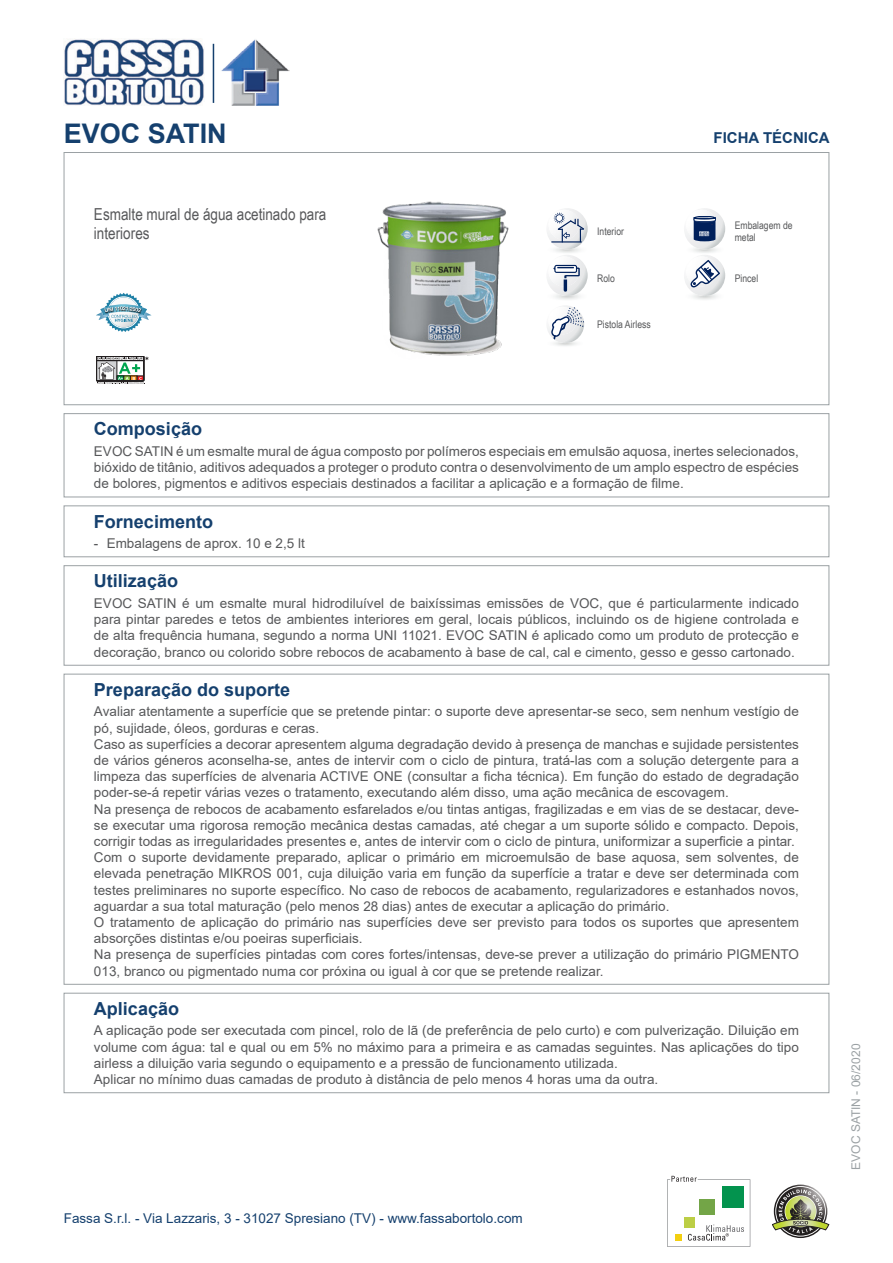
<style>
.page{position:relative;width:893px;height:1263px;background:#fff}
.page>*{position:absolute;margin:0;border:0;box-sizing:border-box;transform-origin:0 0}
.Sottotitolo{font:700 27px "Arial";color:#15406e}
.Titolo{font:700 18px "Arial";color:#15406e}
.Descrizione{font:16.5px/19.8px "Arial Narrow";color:#57585a}
.Scheda_Tecnica{font:700 15px "Arial";color:#15406e}
.Preparazione_del_fon{font:13.5px/16.2px "Arial";color:#57585a}
.Impiego{font:13.5px/16.2px "Arial";color:#57585a;text-align:justify}
.Applicazione{font:13.5px/16.2px "Arial";color:#57585a;text-align:justify}
.Composizione{font:13.5px/16.2px "Arial";color:#57585a;text-align:justify}
.t1{font:13.5px "Arial";color:#15406e}
.t2{font:12px "Arial";color:#9ba1a4}
.Frase{font:10.5px/12.6px "Arial Narrow";color:#57585a}
</style>
<div class="page">
<svg style="left:667px;top:1176px;width:83px;height:71px"></svg>
<svg style="left:772px;top:1186px;width:57px;height:50px"></svg>
<img style="left:64px;top:38px;width:140px;height:67px">
<hr style="left:213px;top:44px;width:1px;height:59px;background:#15406e">
<img style="left:221px;top:39px;width:68px;height:67px">
<svg style="left:96px;top:293px;width:56px;height:39px"></svg>
<svg style="left:96px;top:356px;width:53px;height:28px"></svg>
<img style="left:377px;top:201px;width:132px;height:155px">
<svg style="left:547px;top:208px;width:41px;height:41px"></svg>
<hr style="left:551px;top:241px;width:31px;height:2px;background:#00205b">
<svg style="left:547px;top:255px;width:41px;height:41px"></svg>
<svg style="left:547px;top:306px;width:37px;height:37px"></svg>
<svg style="left:684px;top:208px;width:41px;height:41px"></svg>
<svg style="left:684px;top:255px;width:41px;height:41px"></svg>
<div style="left:64px;top:152px;width:765px;height:253px;border:1px solid #9ba1a4"></div>
<div style="left:64px;top:413px;width:765px;height:84px;border:1px solid #9ba1a4"></div>
<div style="left:64px;top:506px;width:765px;height:51px;border:1px solid #9ba1a4"></div>
<div style="left:64px;top:565px;width:765px;height:100px;border:1px solid #9ba1a4"></div>
<div style="left:64px;top:993px;width:765px;height:100px;border:1px solid #9ba1a4"></div>
<p class="Sottotitolo" style="left:64px;top:114px;width:165px">EVOC SATIN</p>
<p class="Scheda_Tecnica" style="left:714px;top:127px;width:118px">FICHA TÉCNICA</p>
<p class="Descrizione" style="left:94px;top:203px;width:234px">Esmalte mural de água acetinado para interiores</p>
<p class="Frase" style="left:597px;top:225px;width:28px">Interior</p>
<p class="Frase" style="left:597px;top:271px;width:19px">Rolo</p>
<p class="Frase" style="left:597px;top:318px;width:55px">Pistola Airless</p>
<p class="Frase" style="left:735px;top:218px;width:59px">Embalagem de metal</p>
<p class="Frase" style="left:735px;top:271px;width:25px">Pincel</p>
<p class="Titolo" style="left:94px;top:416px;width:110px">Composição</p>
<p class="Composizione" style="left:94px;top:443px;width:706px">EVOC SATIN é um esmalte mural de água composto por polímeros especiais em emulsão aquosa, inertes selecionados, bióxido de titânio, aditivos adequados a proteger o produto contra o desenvolvimento de um amplo espectro de espécies de bolores, pigmentos e aditivos especiais destinados a facilitar a aplicação e a formação de filme.</p>
<p class="Titolo" style="left:94px;top:509px;width:121px">Fornecimento</p>
<p class="Preparazione_del_fon" style="left:94px;top:535px;width:212px">- Embalagens de aprox. 10 e 2,5 lt</p>
<p class="Titolo" style="left:94px;top:568px;width:86px">Utilização</p>
<p class="Impiego" style="left:94px;top:595px;width:706px">EVOC SATIN é um esmalte mural hidrodiluível de baixíssimas emissões de VOC, que é particularmente indicado para pintar paredes e tetos de ambientes interiores em geral, locais públicos, incluindo os de higiene controlada e de alta frequência humana, segundo a norma UNI 11021. EVOC SATIN é aplicado como um produto de protecção e decoração, branco ou colorido sobre rebocos de acabamento à base de cal, cal e cimento, gesso e gesso cartonado.</p>
<p class="Titolo" style="left:94px;top:677px;width:198px">Preparação do suporte</p>
<p class="Preparazione_del_fon" style="left:94px;top:703px;width:706px">Avaliar atentamente a superfície que se pretende pintar: o suporte deve apresentar-se seco, sem nenhum vestígio de pó, sujidade, óleos, gorduras e ceras.</p>
<p class="Preparazione_del_fon" style="left:94px;top:736px;width:706px;text-align:justify">Caso as superfícies a decorar apresentem alguma degradação devido à presença de manchas e sujidade persistentes de vários géneros aconselha-se, antes de intervir com o ciclo de pintura, tratá-las com a solução detergente para a limpeza das superfícies de alvenaria ACTIVE ONE (consultar a ficha técnica). Em função do estado de degradação poder-se-á repetir várias vezes o tratamento, executando além disso, uma ação mecânica de escovagem.</p>
<p class="Preparazione_del_fon" style="left:94px;top:801px;width:706px;text-align:justify">Na presença de rebocos de acabamento esfarelados e/ou tintas antigas, fragilizadas e em vias de se destacar, deve&shy;se executar uma rigorosa remoção mecânica destas camadas, até chegar a um suporte sólido e compacto. Depois, corrigir todas as irregularidades presentes e, antes de intervir com o ciclo de pintura, uniformizar a superficie a pintar.</p>
<p class="Preparazione_del_fon" style="left:94px;top:849px;width:706px;text-align:justify">Com o suporte devidamente preparado, aplicar o primário em microemulsão de base aquosa, sem solventes, de elevada penetração MIKROS 001, cuja diluição varia em função da superfície a tratar e deve ser determinada com testes preliminares no suporte específico. No caso de rebocos de acabamento, regularizadores e estanhados novos, aguardar a sua total maturação (pelo menos 28 dias) antes de executar a aplicação do primário.</p>
<p class="Preparazione_del_fon" style="left:94px;top:914px;width:706px">O tratamento de aplicação do primário nas superfícies deve ser previsto para todos os suportes que apresentem absorções distintas e/ou poeiras superficiais.</p>
<p class="Preparazione_del_fon" style="left:94px;top:946px;width:706px">Na presença de superfícies pintadas com cores fortes/intensas, deve-se prever a utilização do primário PIGMENTO<br>013, branco ou pigmentado numa cor próxina ou igual à cor que se pretende realizar.</p>
<p class="Titolo" style="left:94px;top:996px;width:87px">Aplicação</p>
<p class="Applicazione" style="left:94px;top:1022px;width:706px">A aplicação pode ser executada com pincel, rolo de lã (de preferência de pelo curto) e com pulverização. Diluição em volume com água: tal e qual ou em 5% no máximo para a primeira e as camadas seguintes. Nas aplicações do tipo airless a diluição varia segundo o equipamento e a pressão de funcionamento utilizada.</p>
<p class="Applicazione" style="left:94px;top:1071px;width:566px">Aplicar no mínimo duas camadas de produto à distância de pelo menos 4 horas uma da outra.</p>
<p class="t1" style="left:64px;top:1208px;width:460px">Fassa S.r.l. - Via Lazzaris, 3 - 31027 Spresiano (TV) - www.fassabortolo.com</p>
<p class="t2" style="left:848px;top:1170px;width:127px;rotate:-90deg">EVOC SATIN - 06/2020</p>
</div>
